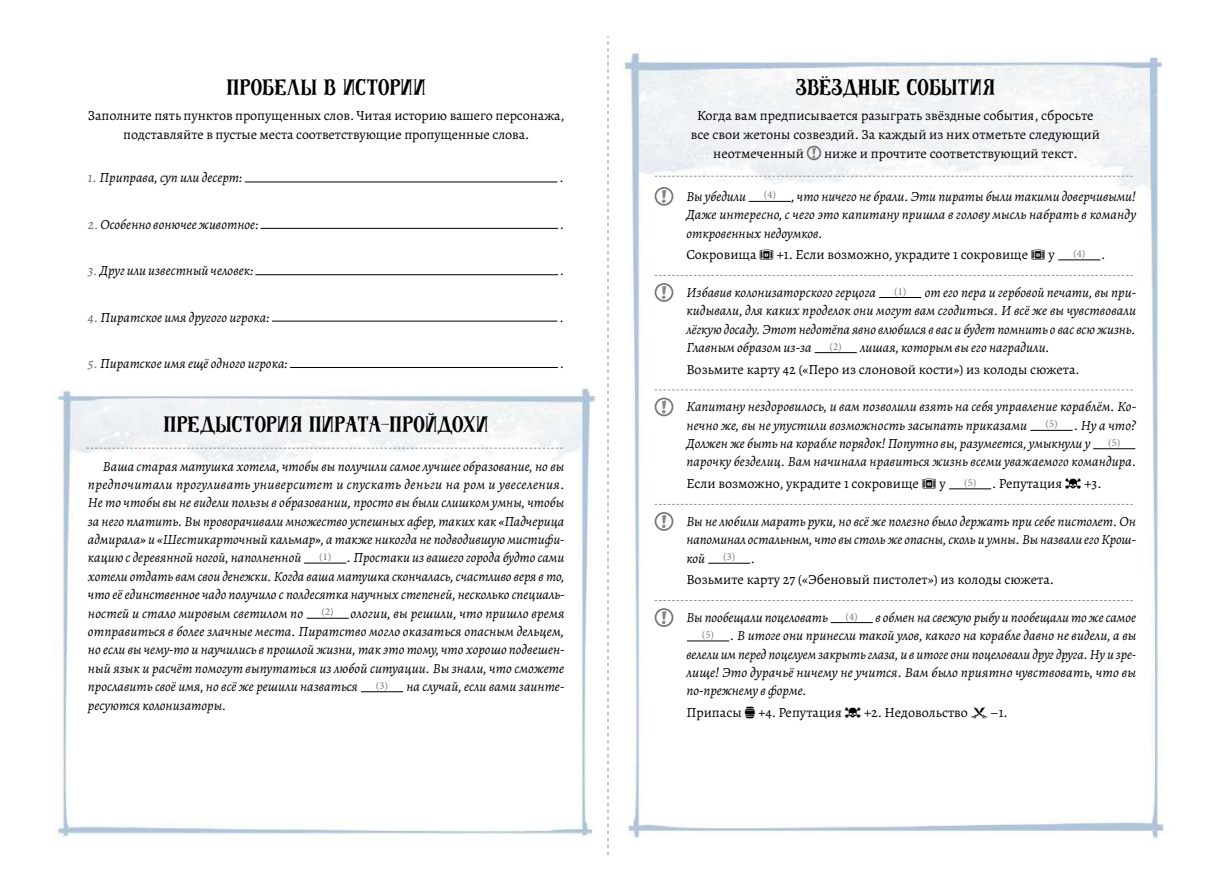
<style>
.page{position:relative;width:1216px;height:893px;background:#fff}
.page>*{position:absolute;margin:0;border:0;box-sizing:border-box;transform-origin:0 0}
.t1{font:17.5px "OH Old Ship Z";letter-spacing:.02em;color:#000}
.t2{font:italic 14px/18.4px "Alegreya";color:#000;text-align:justify}
.t3{font:14px/19.2px "Alegreya";color:#000;text-align:center}
.t4{font:10.5px "Minion Pro";color:#737577}
.s1{color:#6d6e71}
.s2{font-family:"Forgotten Waters"}
.s3{font-family:"Alegreya";font-size:14px;color:#000}
.s4{font-style:italic}
.s5{font-style:normal}
.s6{font-family:"Forgotten Waters";font-style:normal}
.s7{font-family:"Alegreya";font-style:italic;font-size:14px;color:#000}
</style>
<div class="page">
<img style="left:55px;top:37px;width:1109px;height:818px">
<svg style="left:607px;top:37px;width:1px;height:818px"></svg>
<svg style="left:86px;top:448px;width:477px;height:1px"></svg>
<div style="left:806px;top:146px;width:15px;height:14px;border:2px solid #77787b;border-radius:50%"></div>
<svg style="left:812px;top:148px;width:3px;height:10px"></svg>
<svg style="left:654px;top:176px;width:478px;height:1px"></svg>
<hr style="left:749px;top:201px;width:42px;height:1px;background:#000">
<hr style="left:1058px;top:259px;width:42px;height:1px;background:#000">
<svg style="left:654px;top:275px;width:478px;height:1px"></svg>
<hr style="left:879px;top:297px;width:42px;height:1px;background:#000">
<hr style="left:814px;top:352px;width:42px;height:1px;background:#000">
<svg style="left:654px;top:389px;width:478px;height:1px"></svg>
<hr style="left:1030px;top:430px;width:42px;height:1px;background:#000">
<hr style="left:1093px;top:448px;width:42px;height:1px;background:#000">
<hr style="left:949px;top:488px;width:42px;height:1px;background:#000">
<svg style="left:654px;top:504px;width:478px;height:1px"></svg>
<hr style="left:708px;top:563px;width:42px;height:1px;background:#000">
<svg style="left:654px;top:600px;width:478px;height:1px"></svg>
<hr style="left:830px;top:622px;width:42px;height:1px;background:#000">
<hr style="left:687px;top:640px;width:42px;height:1px;background:#000">
<div style="left:654px;top:187px;width:19px;height:19px;border:2px solid #77787b;border-radius:50%"></div>
<svg style="left:662px;top:190px;width:4px;height:13px"></svg>
<div style="left:654px;top:283px;width:19px;height:19px;border:2px solid #77787b;border-radius:50%"></div>
<svg style="left:662px;top:286px;width:4px;height:13px"></svg>
<div style="left:654px;top:398px;width:19px;height:18px;border:2px solid #77787b;border-radius:50%"></div>
<svg style="left:662px;top:400px;width:4px;height:14px"></svg>
<div style="left:654px;top:512px;width:19px;height:19px;border:2px solid #77787b;border-radius:50%"></div>
<svg style="left:662px;top:515px;width:4px;height:13px"></svg>
<div style="left:654px;top:608px;width:19px;height:19px;border:2px solid #77787b;border-radius:50%"></div>
<svg style="left:662px;top:611px;width:4px;height:13px"></svg>
<hr style="left:304px;top:563px;width:42px;height:1px;background:#000">
<hr style="left:306px;top:618px;width:43px;height:1px;background:#000">
<hr style="left:361px;top:691px;width:42px;height:1px;background:#000">
<hr style="left:245px;top:182px;width:312px;height:1px;background:#000">
<hr style="left:260px;top:228px;width:298px;height:1px;background:#000">
<hr style="left:255px;top:274px;width:303px;height:1px;background:#000">
<hr style="left:272px;top:321px;width:285px;height:1px;background:#000">
<hr style="left:290px;top:367px;width:268px;height:1px;background:#000">
<p class="t1" style="left:227px;top:75px;width:200px">ПРОБЕЛЫ В ИСТОРИИ</p>
<p class="t3" style="left:88px;top:105px;width:478px">Заполните пять пунктов пропущенных слов. Читая историю вашего персонажа, подставляйте в пустые места соответствующие пропущенные слова.</p>
<p class="t2" style="left:88px;top:168px;width:156px"><span class="s1">1.</span> Приправа, суп или десерт:</p>
<p class="t2" style="left:560px;top:168px;width:6px">.</p>
<p class="t2" style="left:88px;top:215px;width:172px"><span class="s1">2.</span> Особенно вонючее животное:</p>
<p class="t2" style="left:560px;top:215px;width:6px">.</p>
<p class="t2" style="left:88px;top:261px;width:167px"><span class="s1">3.</span> Друг или известный человек:</p>
<p class="t2" style="left:560px;top:261px;width:6px">.</p>
<p class="t2" style="left:88px;top:307px;width:183px"><span class="s1">4.</span> Пиратское имя другого игрока:</p>
<p class="t2" style="left:559px;top:307px;width:6px">.</p>
<p class="t2" style="left:88px;top:354px;width:201px"><span class="s1">5.</span> Пиратское имя ещё одного игрока:</p>
<p class="t2" style="left:560px;top:354px;width:6px">.</p>
<p class="t1" style="left:164px;top:412px;width:326px">ПРЕДЫСТОРИЯ ПИРАТА-ПРОЙДОХИ</p>
<p class="t2" style="left:88px;top:456px;width:478px;text-indent:15px">Ваша старая матушка хотела, чтобы вы получили самое лучшее образование, но вы предпочитали прогуливать университет и спускать деньги на ром и увеселения.<br>Не то чтобы вы не видели пользы в образовании, просто вы были слишком умны, чтобы за него платить. Вы проворачивали множество успешных афер, таких как «Падчерица адмирала» и «Шестикарточный кальмар», а также никогда не подводившую мистифи&shy;кацию с деревянной ногой, наполненной</p>
<p class="t2" style="left:88px;top:548px;width:478px;text-indent:231px"><sup>(1)</sup> . Простаки из вашего города будто сами хотели отдать вам свои денежки. Когда ваша матушка скончалась, счастливо веря в то, что её единственное чадо получило с полдесятка научных степеней, несколько специаль&shy;ностей и стало мировым светилом по</p>
<p class="t2" style="left:88px;top:603px;width:478px;text-indent:233px"><sup>(2)</sup> ологии, вы решили, что пришло время отправиться в более злачные места. Пиратство могло оказаться опасным дельцем, но если вы чему-то и научились в прошлой жизни, так это тому, что хорошо подвешен&shy;ный язык и расчёт помогут выпутаться из любой ситуации. Вы знали, что сможете прославить своё имя, но всё же решили назваться</p>
<p class="t2" style="left:376px;top:677px;width:190px"><sup>(3)</sup> на случай, если вами заинте-</p>
<p class="t2" style="left:88px;top:695px;width:140px">ресуются колонизаторы.</p>
<p class="t1" style="left:795px;top:75px;width:200px">ЗВЁЗДНЫЕ СОБЫТИЯ</p>
<p class="t3" style="left:697px;top:105px;width:398px">Когда вам предписывается разыграть звёздные события, сбросьте</p>
<p class="t3" style="left:690px;top:125px;width:410px">все свои жетоны созвездий. За каждый из них отметьте следующий</p>
<p class="t3" style="left:713px;top:144px;width:92px">неотмеченный</p>
<p class="t3" style="left:824px;top:144px;width:255px">ниже и прочтите соответствующий текст.</p>
<p class="t2" style="left:686px;top:187px;width:61px">Вы убедили</p>
<p class="t2" style="left:686px;top:187px;width:451px;text-indent:77px"><sup>(4)</sup> , что ничего не брали. Эти пираты были такими доверчивыми!<br>Даже интересно, с чего это капитану пришла в голову мысль набрать в команду откровенных недоумков.</p>
<p class="t3" style="left:686px;top:245px;width:370px">Сокровища <span class="s2">G</span> +1. Если возможно, украдите 1 сокровище <span class="s2">G</span> у</p>
<p class="t4" style="left:1073px;top:247px;width:34px">(4) <span class="s3">.</span></p>
<p class="t2" style="left:686px;top:283px;width:191px">Избавив колонизаторского герцога</p>
<p class="t2" style="left:686px;top:283px;width:451px;text-indent:208px"><sup>(1)</sup> от его пера и гербовой печати, вы при&shy;кидывали, для каких проделок они могут вам сгодиться. И всё же вы чувствовали лёгкую досаду. Этот недотёпа явно влюбился в вас и будет помнить о вас всю жизнь.<br>Главным образом из-за</p>
<p class="t3" style="left:686px;top:336px;width:395px;line-height:21.7px;text-align:left;text-indent:143px"><sup>(2)</sup> <span class="s4">лишая, которым вы его наградили.<br></span>Возьмите карту 42 («Перо из слоновой кости») из колоды сюжета.</p>
<p class="t2" style="left:686px;top:397px;width:451px">Капитану нездоровилось, и вам позволили взять на себя управление кораблём. Ко&shy;нечно же, вы не упустили возможность засыпать приказами</p>
<p class="t2" style="left:686px;top:416px;width:451px;text-indent:359px"><sup>(5)</sup> . Ну а что?<br>Должен же быть на корабле порядок! Попутно вы, разумеется, умыкнули у</p>
<p class="t4" style="left:1107px;top:435px;width:14px">(5)</p>
<p class="t2" style="left:686px;top:451px;width:451px;line-height:21.7px">парочку безделиц. Вам начинала нравиться жизнь всеми уважаемого командира.<br><span class="s5">Если возможно, украдите 1 сокровище</span> <span class="s6">G</span> <span class="s5">у</span></p>
<p class="t3" style="left:964px;top:474px;width:139px"><sup>(5)</sup> . Репутация <span class="s2">C</span> +3.</p>
<p class="t2" style="left:686px;top:512px;width:451px">Вы не любили марать руки, но всё же полезно было держать при себе пистолет. Он напоминал остальным, что вы столь же опасны, сколь и умны. Вы назвали его Крош&shy;кой</p>
<p class="t4" style="left:723px;top:550px;width:34px">(3) <span class="s7">.</span></p>
<p class="t3" style="left:686px;top:570px;width:369px">Возьмите карту 27 («Эбеновый пистолет») из колоды сюжета.</p>
<p class="t2" style="left:686px;top:608px;width:143px">Вы пообещали поцеловать</p>
<p class="t2" style="left:845px;top:608px;width:292px"><sup>(4)</sup> в обмен на свежую рыбу и пообещали то же самое</p>
<p class="t2" style="left:702px;top:626px;width:436px"><sup>(5)</sup> . В итоге они принесли такой улов, какого на корабле давно не видели, а вы</p>
<p class="t2" style="left:686px;top:644px;width:451px">велели им перед поцелуем закрыть глаза, и в итоге они поцеловали друг друга. Ну и зре-</p>
<p class="t2" style="left:686px;top:663px;width:451px">лище! Это дурачьё ничему не учится. Вам было приятно чувствовать, что вы</p>
<p class="t2" style="left:686px;top:681px;width:122px">по-прежнему в форме.</p>
<p class="t3" style="left:686px;top:703px;width:323px">Припасы <span class="s2">A</span> +4. Репутация <span class="s2">C</span> +2. Недовольство <span class="s2">D</span>–1.</p>
</div>
